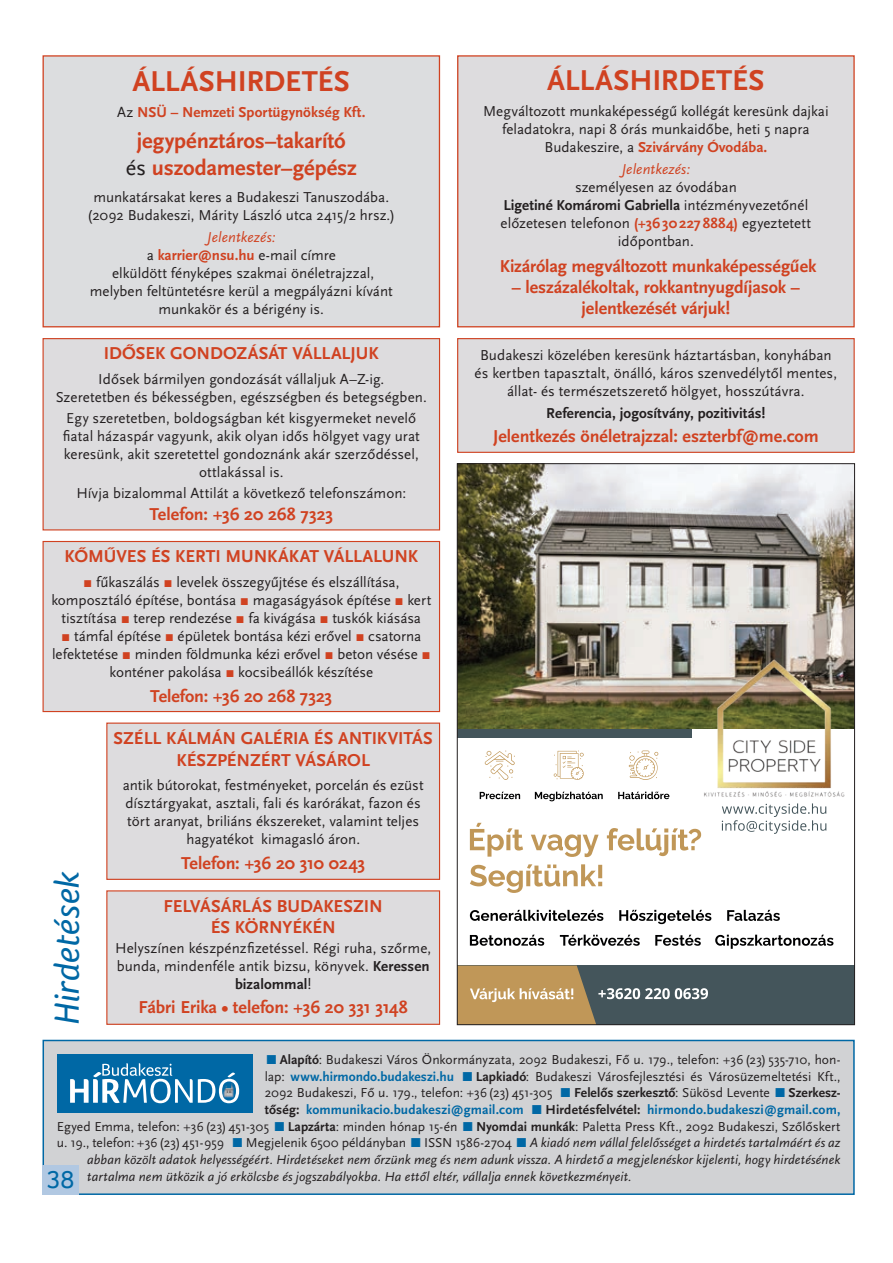
<style>
.page{position:relative;width:893px;height:1263px;background:#fff}
.page>*{position:absolute;margin:0;border:0;box-sizing:border-box;transform-origin:0 0}
.t1{font:italic 36px "Foco";letter-spacing:-.005em;color:#0068a5}
.NEW_lead{font:700 30px "Scala Sans Pro";color:#d04221}
.t2{font:25.5px "Foco";color:#0068a5}
.NEW_lead-2{font:700 22.5px/27px "Scala Sans Pro";letter-spacing:-.005em;color:#d04221;text-align:center}
.NEW_lead-3{font:700 18px/21.6px "Scala Sans Pro";letter-spacing:-.005em;color:#d04221;text-align:center}
.NEW_lead-4{font:15px/18px "Scala Sans Pro";letter-spacing:.005em;color:#231f20;text-align:center}
.NEW_lead-5{font:700 15px "Scala Sans Pro";color:#231f20}
.NEW_lead-6{font:700 15px "Scala Sans Pro";color:#d04221}
.NEW_kenyér{font:13.5px "Scala Sans Pro";color:#231f20}
.NEW_kenyér-2{font:italic 13.5px "Scala Sans Pro";letter-spacing:.005em;color:#231f20}
.NEW_kenyér-3{font:700 13.5px "Scala Sans Pro";letter-spacing:.01em;color:#0068a5}
.s1{font-weight:400;color:#231f20}
.s2{font-style:italic;color:#d04221}
.s3{font-weight:700;color:#d04221}
.s4{color:#d04221}
.s5{font-weight:700}
.s6{color:#0068a5}
.s7{font-weight:700;color:#0068a5}
.s8{color:#231f20}
.s9{font-weight:400}
.s10{font-style:italic}
</style>
<div class="page">
<div style="left:457px;top:726px;width:234px;height:12px;background:#44555b"></div>
<img style="left:459px;top:465px;width:394px;height:263px">
<div style="left:458px;top:965px;width:397px;height:60px;background:#44555b"></div>
<svg style="left:618px;top:792px;width:51px;height:7px"></svg>
<svg style="left:629px;top:750px;width:29px;height:30px"></svg>
<svg style="left:480px;top:792px;width:40px;height:7px"></svg>
<svg style="left:485px;top:750px;width:30px;height:30px"></svg>
<svg style="left:535px;top:792px;width:68px;height:9px"></svg>
<svg style="left:554px;top:750px;width:30px;height:30px"></svg>
<svg style="left:619px;top:910px;width:92px;height:14px"></svg>
<svg style="left:727px;top:910px;width:53px;height:11px"></svg>
<svg style="left:470px;top:935px;width:74px;height:11px"></svg>
<svg style="left:560px;top:935px;width:80px;height:11px"></svg>
<svg style="left:470px;top:910px;width:133px;height:11px"></svg>
<svg style="left:655px;top:935px;width:46px;height:11px"></svg>
<svg style="left:715px;top:935px;width:118px;height:14px"></svg>
<svg style="left:470px;top:823px;width:53px;height:34px"></svg>
<svg style="left:531px;top:834px;width:68px;height:23px"></svg>
<svg style="left:607px;top:828px;width:94px;height:28px"></svg>
<svg style="left:470px;top:864px;width:132px;height:29px"></svg>
<svg style="left:598px;top:865px;width:4px;height:13px"></svg>
<svg style="left:459px;top:965px;width:249px;height:58px"></svg>
<svg style="left:722px;top:803px;width:104px;height:31px"></svg>
<img style="left:703px;top:658px;width:142px;height:139px">
<div style="left:458px;top:339px;width:396px;height:113px;background:#dddcde"></div>
<div style="left:457px;top:338px;width:398px;height:115px;border:1px solid #d04221"></div>
<div style="left:107px;top:891px;width:333px;height:133px;background:#dddcde"></div>
<div style="left:106px;top:890px;width:334px;height:135px;border:1px solid #d04221"></div>
<div style="left:43px;top:339px;width:397px;height:191px;background:#dddcde"></div>
<div style="left:43px;top:338px;width:397px;height:192px;border:1px solid #d04221"></div>
<div style="left:107px;top:723px;width:333px;height:156px;background:#dddcde"></div>
<div style="left:106px;top:722px;width:334px;height:158px;border:1px solid #d04221"></div>
<div style="left:43px;top:1040px;width:811px;height:154px;background:#d1d2d4"></div>
<div style="left:43px;top:1040px;width:812px;height:155px;border:2px solid #0068a5"></div>
<div style="left:57px;top:1054px;width:195px;height:58px;background:#0068a5"></div>
<svg style="left:70px;top:1063px;width:169px;height:40px"></svg>
<div style="left:43px;top:541px;width:397px;height:170px;background:#dddcde"></div>
<div style="left:43px;top:541px;width:397px;height:171px;border:1px solid #d04221"></div>
<div style="left:43px;top:1165px;width:36px;height:30px;background:#b1c8e2"></div>
<div style="left:458px;top:56px;width:396px;height:271px;background:#dddcde"></div>
<div style="left:457px;top:55px;width:398px;height:272px;border:1px solid #d04221"></div>
<div style="left:43px;top:56px;width:396px;height:271px;background:#dcdddf"></div>
<div style="left:43px;top:55px;width:397px;height:272px;border:1px solid #d04221"></div>
<p class="NEW_lead" style="left:133px;top:64px;width:219px">ÁLLÁSHIRDETÉS</p>
<p class="NEW_lead-6" style="left:117px;top:104px;width:250px"><span class="s1">Az</span> NSÜ – Nemzeti Sportügynökség Kft.</p>
<p class="NEW_lead-2" style="left:126px;top:128px;width:233px">jegypénztáros–takarító <span class="s1">és</span> uszodamester–gépész</p>
<p class="NEW_lead-4" style="left:87px;top:188px;width:310px">munkatársakat keres a Budakeszi Tanuszodába. (2092 Budakeszi, Márity László utca 2415/2 hrsz.)</p>
<p class="NEW_lead-4" style="left:90px;top:228px;width:305px"><span class="s2">Jelentkezés:<br></span>a <span class="s3">karrier@nsu.hu</span> e-mail címre<br>elküldött fényképes szakmai önéletrajzzal, melyben feltüntetésre kerül a megpályázni kívánt munkakör és a bérigény is.</p>
<p class="NEW_lead-3" style="left:104px;top:343px;width:276px">IDŐSEK GONDOZÁSÁT VÁLLALJUK</p>
<p class="NEW_lead-4" style="left:56px;top:370px;width:373px">Idősek bármilyen gondozását vállaljuk A–Z-ig.<br>Szeretetben és békességben, egészségben és betegségben.</p>
<p class="NEW_lead-4" style="left:63px;top:409px;width:359px">Egy szeretetben, boldogságban két kisgyermeket nevelő fiatal házaspár vagyunk, akik olyan idős hölgyet vagy urat keresünk, akit szeretettel gondoznánk akár szerződéssel, ottlakással is.</p>
<p class="NEW_lead-4" style="left:76px;top:484px;width:331px">Hívja bizalommal Attilát a következő telefonszámon:</p>
<p class="NEW_lead-3" style="left:149px;top:503px;width:185px">Telefon: +36 20 268 7323</p>
<p class="NEW_lead-3" style="left:64px;top:546px;width:355px">KŐMŰVES ÉS KERTI MUNKÁKAT VÁLLALUNK</p>
<p class="NEW_lead-4" style="left:51px;top:573px;width:381px"><span class="s4">▪</span> fűkaszálás <span class="s4">▪</span> levelek összegyűjtése és elszállítása, komposztáló építése, bontása <span class="s4">▪</span> magaságyások építése <span class="s4">▪</span> kert tisztítása <span class="s4">▪</span> terep rendezése <span class="s4">▪</span> fa kivágása <span class="s4">▪</span> tuskók kiásása</p>
<p class="NEW_lead-4" style="left:52px;top:627px;width:380px"><span class="s4">▪</span> támfal építése <span class="s4">▪</span> épületek bontása kézi erővel <span class="s4">▪</span> csatorna lefektetése <span class="s4">▪</span> minden földmunka kézi erővel <span class="s4">▪</span> beton vésése <span class="s4">▪ </span>konténer pakolása <span class="s4">▪</span> kocsibeállók készítése</p>
<p class="NEW_lead-3" style="left:150px;top:685px;width:184px">Telefon: +36 20 268 7323</p>
<p class="t1" style="left:43px;top:1025px;width:155px;rotate:-90deg">Hirdetések</p>
<p class="NEW_lead-3" style="left:114px;top:727px;width:321px">SZÉLL KÁLMÁN GALÉRIA ÉS ANTIKVITÁS<br>KÉSZPÉNZÉRT VÁSÁROL</p>
<p class="NEW_lead-4" style="left:123px;top:776px;width:302px">antik bútorokat, festményeket, porcelán és ezüst dísztárgyakat, asztali, fali és karórákat, fazon és tört aranyat, briliáns ékszereket, valamint teljes hagyatékot kimagasló áron.</p>
<p class="NEW_lead-3" style="left:181px;top:852px;width:186px">Telefon: +36 20 310 0243</p>
<p class="NEW_lead-3" style="left:164px;top:895px;width:221px">FELVÁSÁRLÁS BUDAKESZIN<br>ÉS KÖRNYÉKÉN</p>
<p class="NEW_lead-4" style="left:115px;top:940px;width:318px">Helyszínen készpénzfizetéssel. Régi ruha, szőrme, bunda, mindenféle antik bizsu, könyvek. <span class="s5">Keressen bizalommal</span>!</p>
<p class="NEW_lead-3" style="left:138px;top:997px;width:271px">Fábri Erika • telefon: +36 20 331 3148</p>
<p class="NEW_lead" style="left:547px;top:63px;width:219px">ÁLLÁSHIRDETÉS</p>
<p class="NEW_lead-4" style="left:483px;top:102px;width:347px">Megváltozott munkaképességű kollégát keresünk dajkai feladatokra, napi 8 órás munkaidőbe, heti 5 napra<br>Budakeszire, a <span class="s3">Szivárvány Óvodába.</span></p>
<p class="NEW_lead-4" style="left:501px;top:161px;width:312px"><span class="s2">Jelentkezés:<br></span>személyesen az óvodában<br><span class="s5">Ligetiné Komáromi Gabriella</span> intézményvezetőnél előzetesen telefonon <span class="s3">(+3630227 8884)</span> egyeztetett időpontban.</p>
<p class="NEW_lead-3" style="left:500px;top:255px;width:318px">Kizárólag megváltozott munkaképességűek</p>
<p class="NEW_lead-3" style="left:512px;top:276px;width:289px;line-height:21px">– leszázalékoltak, rokkantnyugdíjasok – jelentkezését várjuk!</p>
<p class="NEW_lead-4" style="left:475px;top:346px;width:364px">Budakeszi közelében keresünk háztartásban, konyhában és kertben tapasztalt, önálló, káros szenvedélytől mentes, állat- és természetszerető hölgyet, hosszútávra.</p>
<p class="NEW_lead-5" style="left:546px;top:404px;width:221px">Referencia, jogosítvány, pozitivitás!</p>
<p class="NEW_lead-3" style="left:493px;top:426px;width:327px">Jelentkezés önéletrajzzal: eszterbf@me.com</p>
<p class="NEW_kenyér" style="left:265px;top:1052px;width:577px"><span class="s6">■</span><span class="s5">Alapító</span>: Budakeszi Város Önkormányzata, 2092 Budakeszi, Fő u. 179., telefon: +36(23) 535-710, hon-</p>
<p class="NEW_kenyér" style="left:265px;top:1068px;width:577px">lap: <span class="s7">www.hirmondo.budakeszi.hu</span> <span class="s6">■</span><span class="s5">Lapkiadó</span>: Budakeszi Városfejlesztési és Városüzemeltetési Kft.,</p>
<p class="NEW_kenyér" style="left:265px;top:1085px;width:577px">2092 Budakeszi, Fő u. 179., telefon: +36(23)451-305 <span class="s6">■</span><span class="s5">Felelős szerkesztő</span>: Sükösd Levente <span class="s6">■</span><span class="s5">Szerkesz-</span></p>
<p class="NEW_kenyér-3" style="left:265px;top:1102px;width:577px"><span class="s8">tőség:</span> kommunikacio.budakeszi@gmail.com <span class="s9">■</span><span class="s8">Hirdetésfelvétel:</span> hirmondo.budakeszi@gmail.com,</p>
<p class="NEW_kenyér" style="left:57px;top:1118px;width:785px">Egyed Emma, telefon: +36(23)451-305 <span class="s6">■</span><span class="s5">Lapzárta</span>: minden hónap 15-én <span class="s6">■</span><span class="s5">Nyomdai munkák</span>: Paletta Press Kft., 2092 Budakeszi, Szőlőskert</p>
<p class="NEW_kenyér" style="left:57px;top:1135px;width:785px">u. 19., telefon: +36(23)451-959 <span class="s6">■</span>Megjelenik 6500 példányban <span class="s6">■</span>ISSN 1586-2704 <span class="s6">■</span><span class="s10">A kiadó nem vállal felelősséget a hirdetés tartalmáért és az</span></p>
<p class="NEW_kenyér-2" style="left:87px;top:1152px;width:755px">abban közölt adatok helyességéért. Hirdetéseket nem őrzünk meg és nem adunk vissza. A hirdető a megjelenéskor kijelenti, hogy hirdetésének</p>
<p class="NEW_kenyér-2" style="left:87px;top:1168px;width:546px">tartalma nem ütközik a jó erkölcsbe és jogszabályokba. Ha ettől eltér, vállalja ennek következményeit.</p>
<p class="t2" style="left:47px;top:1163px;width:29px">38</p>
</div>
